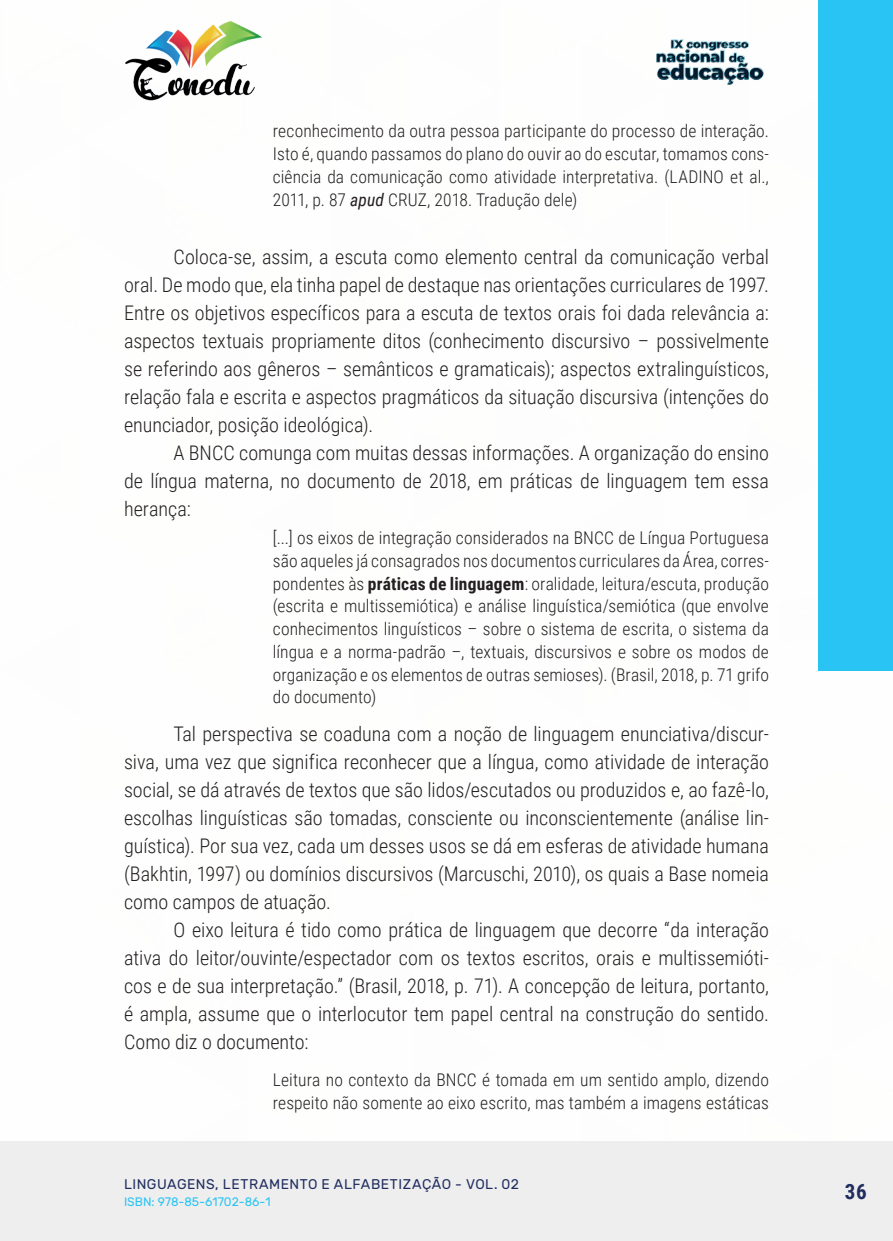
<style>
.page{position:relative;width:893px;height:1241px;background:#fff}
.page>*{position:absolute;margin:0;border:0;box-sizing:border-box;transform-origin:0 0}
.t1{font:700 21px "Roboto Condensed";color:#202d5e}
._9_CORPO{font:300 20.12px/28px "Roboto Condensed";color:#231f20;text-align:justify}
._16_CITACAO{font:300 17.5px/22.8px "Roboto Condensed";letter-spacing:.005em;color:#231f20;text-align:justify}
.t2{font:14px "Rubik";letter-spacing:.035em;color:#202d5e}
.t3{font:12.25px "Rubik";color:#29c4f3}
.s1{font-weight:400;font-style:italic}
.s2{font-weight:700}
</style>
<div class="page">
<div style="left:0;top:1141px;width:893px;height:99px;background:#eeeeef"></div>
<div style="left:819px;top:0;width:74px;height:670px;background:#29c4f3"></div>
<img style="left:125px;top:20px;width:137px;height:81px">
<img style="left:656px;top:39px;width:108px;height:46px">
<p class="_16_CITACAO" style="left:273px;top:119px;width:498px">reconhecimento da outra pessoa participante do processo de interação.<br>Isto é, quando passamos do plano do ouvir ao do escutar, tomamos cons&shy;ciência da comunicação como atividade interpretativa. (LADINO et al., 2011, p. 87 <span class="s1">apud</span> CRUZ, 2018. Tradução dele)</p>
<p class="_9_CORPO" style="left:124px;top:242px;width:646px;text-indent:50px">Coloca-se, assim, a escuta como elemento central da comunicação verbal oral. De modo que, ela tinha papel de destaque nas orientações curriculares de 1997.<br>Entre os objetivos específicos para a escuta de textos orais foi dada relevância a: aspectos textuais propriamente ditos (conhecimento discursivo – possivelmente se referindo aos gêneros – semânticos e gramaticais); aspectos extralinguísticos, relação fala e escrita e aspectos pragmáticos da situação discursiva (intenções do enunciador, posição ideológica).</p>
<p class="_9_CORPO" style="left:124px;top:438px;width:646px;text-indent:50px">A BNCC comunga com muitas dessas informações. A organização do ensino de língua materna, no documento de 2018, em práticas de linguagem tem essa herança:</p>
<p class="_16_CITACAO" style="left:273px;top:525px;width:498px">[...] os eixos de integração considerados na BNCC de Língua Portuguesa são aqueles já consagrados nos documentos curriculares da Área, corres&shy;pondentes às <span class="s2">práticas de linguagem</span>: oralidade, leitura/escuta, produção (escrita e multissemiótica) e análise linguística/semiótica (que envolve conhecimentos linguísticos – sobre o sistema de escrita, o sistema da língua e a norma-padrão –, textuais, discursivos e sobre os modos de organização e os elementos de outras semioses). (Brasil, 2018, p. 71 grifo do documento)</p>
<p class="_9_CORPO" style="left:124px;top:718px;width:646px;text-indent:50px">Tal perspectiva se coaduna com a noção de linguagem enunciativa/discur&shy;siva, uma vez que significa reconhecer que a língua, como atividade de interação social, se dá através de textos que são lidos/escutados ou produzidos e, ao fazê-lo, escolhas linguísticas são tomadas, consciente ou inconscientemente (análise lin&shy;guística). Por sua vez, cada um desses usos se dá em esferas de atividade humana (Bakhtin, 1997) ou domínios discursivos (Marcuschi, 2010), os quais a Base nomeia como campos de atuação.</p>
<p class="_9_CORPO" style="left:124px;top:914px;width:646px;text-indent:50px">O eixo leitura é tido como prática de linguagem que decorre “da interação ativa do leitor/ouvinte/espectador com os textos escritos, orais e multissemióti&shy;cos e de sua interpretação.” (Brasil, 2018, p. 71). A concepção de leitura, portanto, é ampla, assume que o interlocutor tem papel central na construção do sentido.<br>Como diz o documento:</p>
<p class="_16_CITACAO" style="left:273px;top:1067px;width:498px">Leitura no contexto da BNCC é tomada em um sentido amplo, dizendo respeito não somente ao eixo escrito, mas também a imagens estáticas</p>
<p class="t2" style="left:124px;top:1175px;width:396px">LINGUAGENS, LETRAMENTO E ALFABETIZAÇÃO - VOL. 02</p>
<p class="t3" style="left:124px;top:1194px;width:148px">ISBN: 978-85-61702-86-1</p>
<p class="t1" style="left:845px;top:1176px;width:23px">36</p>
</div>
